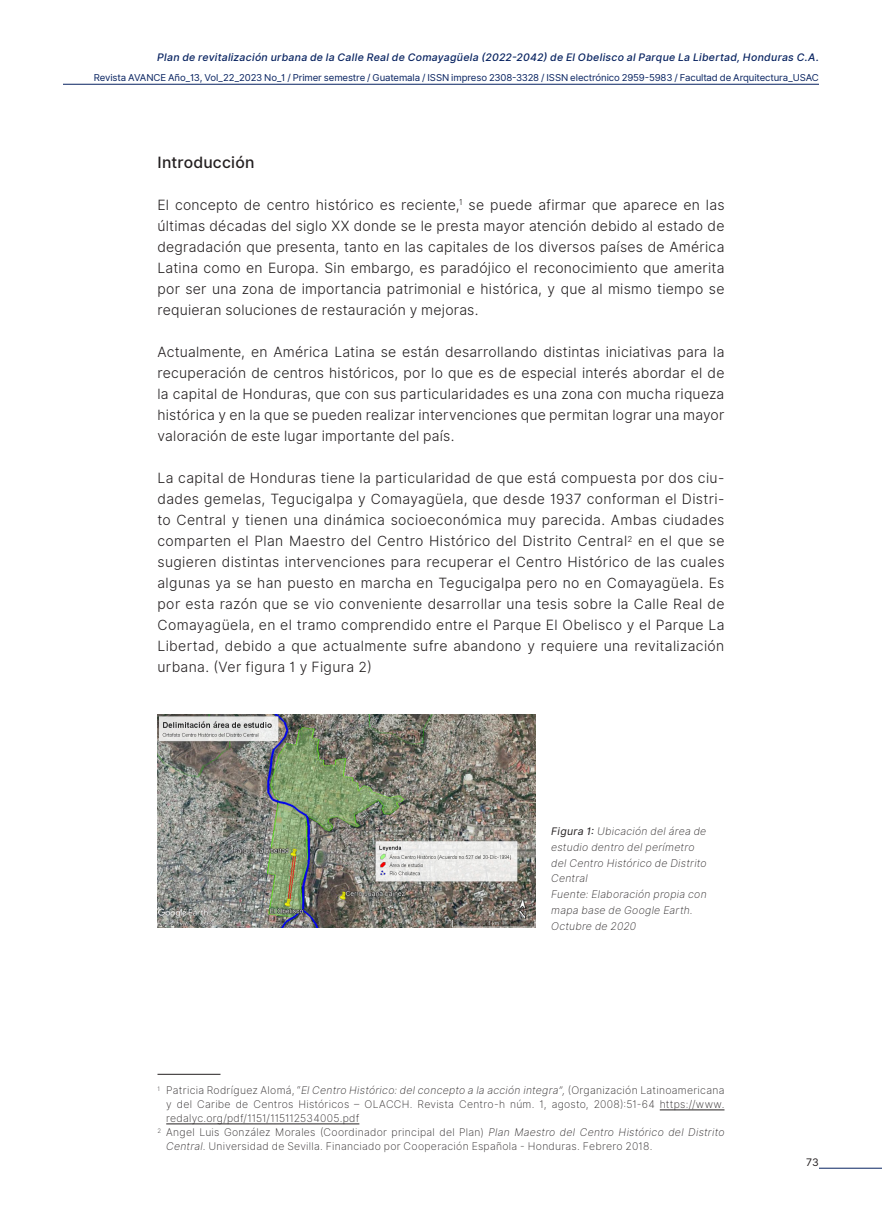
<style>
.page{position:relative;width:882px;height:1229px;background:#fff}
.page>*{position:absolute;margin:0;border:0;box-sizing:border-box;transform-origin:0 0}
.Titulos_de_Contenido{font:500 15.75px "Inter";letter-spacing:.01em;color:#231f20}
.Titulos_de_Contenido-2{font:14px/21px "Inter Light BETA";letter-spacing:.015em;color:#231f20;text-align:justify}
.Pie_de_pagina{font:10.5px/14px "Inter Extra Light BETA";letter-spacing:.025em;color:#231f20;text-align:justify}
.Pie_de_foto{font:10.5px/15.8px "Inter Extra Light Italic BETA";letter-spacing:.025em;color:#231f20}
.EncabezadoTema{font:italic 500 10.5px "Inter";letter-spacing:.025em;color:#072260}
.t1{font:10.5px "Inter";color:#231f20}
.t2{font:9.62px "Inter";letter-spacing:-.015em;color:#072260}
.s1{font-family:"Inter";font-style:italic}
.s2{font-family:"Inter Extra Light Italic BETA"}
</style>
<div class="page">
<hr style="left:63px;top:84px;width:756px;height:1px;background:#072260">
<hr style="left:819px;top:1167px;width:63px;height:1px;background:#072260">
<img style="left:158px;top:714px;width:378px;height:213px">
<hr style="left:660px;top:1109px;width:64px;height:1px;background:#231f20">
<hr style="left:166px;top:1123px;width:193px;height:1px;background:#231f20">
<hr style="left:158px;top:1073px;width:62px;height:1px;background:#231f20">
<p class="EncabezadoTema" style="left:157px;top:49px;width:663px">Plan de revitalización urbana de la Calle Real de Comayagüela (2022-2042) de El Obelisco al Parque La Libertad, Honduras C.A.</p>
<p class="t2" style="left:94px;top:70px;width:727px">Revista AVANCE Año_13, Vol_22_2023 No_1 / Primer semestre / Guatemala / ISSN impreso 2308-3328 / ISSN electrónico 2959-5983 / Facultad de Arquitectura_USAC</p>
<p class="Titulos_de_Contenido" style="left:158px;top:151px;width:98px">Introducción</p>
<p class="Titulos_de_Contenido-2" style="left:158px;top:195px;width:569px">El concepto de centro histórico es reciente,<sup>1</sup> se puede afirmar que aparece en las últimas décadas del siglo XX donde se le presta mayor atención debido al estado de degradación que presenta, tanto en las capitales de los diversos países de América Latina como en Europa. Sin embargo, es paradójico el reconocimiento que amerita por ser una zona de importancia patrimonial e histórica, y que al mismo tiempo se requieran soluciones de restauración y mejoras.</p>
<p class="Titulos_de_Contenido-2" style="left:158px;top:342px;width:569px">Actualmente, en América Latina se están desarrollando distintas iniciativas para la recuperación de centros históricos, por lo que es de especial interés abordar el de la capital de Honduras, que con sus particularidades es una zona con mucha riqueza histórica y en la que se pueden realizar intervenciones que permitan lograr una mayor valoración de este lugar importante del país.</p>
<p class="Titulos_de_Contenido-2" style="left:158px;top:468px;width:569px">La capital de Honduras tiene la particularidad de que está compuesta por dos ciu&shy;dades gemelas, Tegucigalpa y Comayagüela, que desde 1937 conforman el Distri&shy;to Central y tienen una dinámica socioeconómica muy parecida. Ambas ciudades comparten el Plan Maestro del Centro Histórico del Distrito Central<sup>2</sup> en el que se sugieren distintas intervenciones para recuperar el Centro Histórico de las cuales algunas ya se han puesto en marcha en Tegucigalpa pero no en Comayagüela. Es por esta razón que se vio conveniente desarrollar una tesis sobre la Calle Real de Comayagüela, en el tramo comprendido entre el Parque El Obelisco y el Parque La Libertad, debido a que actualmente sufre abandono y requiere una revitalización urbana. (Ver figura 1 y Figura 2)</p>
<p class="Pie_de_foto" style="left:551px;top:823px;width:157px"><span class="s1">Figura 1:</span> Ubicación del área de estudio dentro del perímetro del Centro Histórico de Distrito<br>Central</p>
<p class="Pie_de_foto" style="left:551px;top:886px;width:157px">Fuente: Elaboración propia con mapa base de Google Earth.<br>Octubre de 2020</p>
<p class="Pie_de_pagina" style="left:166px;top:1083px;width:560px;text-indent:-9px"><sup>1</sup> Patricia Rodríguez Alomá, “<span class="s2">El Centro Histórico: del concepto a la acción integra”,</span> (Organización Latinoamericana y del Caribe de Centros Históricos – OLACCH. Revista Centro-h núm. 1, agosto, 2008):51-64 https://www. redalyc.org/pdf/1151/115112534005.pdf</p>
<p class="Pie_de_pagina" style="left:166px;top:1125px;width:560px;text-indent:-9px"><sup>2</sup> Angel Luis González Morales (Coordinador principal del Plan) <span class="s2">Plan Maestro del Centro Histórico del Distrito<br>Central</span>. Universidad de Sevilla. Financiado por Cooperación Española - Honduras. Febrero 2018.</p>
<p class="t1" style="left:806px;top:1154px;width:14px">73</p>
</div>
